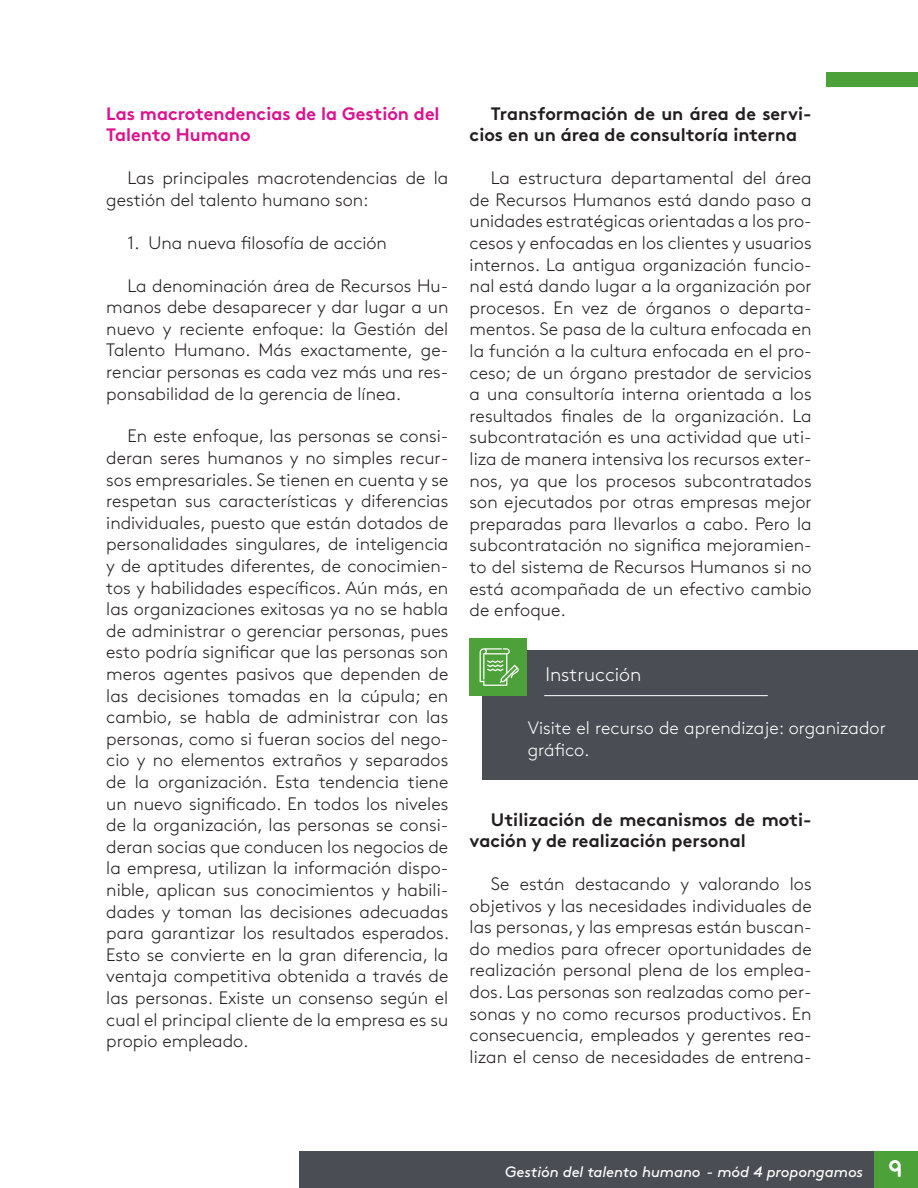
<style>
.page{position:relative;width:918px;height:1188px;background:#fff}
.page>*{position:absolute;margin:0;border:0;box-sizing:border-box;transform-origin:0 0}
.t1{font:300 19.5px "Brown Std";color:#fff}
.t2{font:300 18px/21.6px "Brown Std";color:#231f20;text-align:justify}
.t3{font:700 18px/21.6px "Brown Std";color:#231f20}
.NormalBlanco{font:300 18px/21.6px "Brown Std";color:#fff}
.T3{font:18px/21.6px "Brown Std Bold Alt";color:#dc128e}
.t4{font:italic 15px "Brown Std";letter-spacing:-.005em;color:#fff}
.s1{font-family:"Areandina Voz";font-style:normal;font-size:24px}
</style>
<div class="page">
<div style="left:826px;top:72px;width:92px;height:15px;background:#4da139"></div>
<div style="left:873px;top:1151px;width:45px;height:37px;background:#4da139"></div>
<div style="left:299px;top:1151px;width:574px;height:37px;background:#4a4d54"></div>
<div style="left:482px;top:650px;width:436px;height:130px;background:#4a4d54"></div>
<div style="left:470px;top:639px;width:57px;height:57px;background:#4da139"></div>
<hr style="left:545px;top:695px;width:222px;height:1px;background:#fff">
<svg style="left:480px;top:648px;width:39px;height:38px"></svg>
<p class="T3" style="left:106px;top:103px;width:335px">Las macrotendencias de la Gestión del<br>Talento Humano</p>
<p class="t2" style="left:106px;top:168px;width:344px;text-indent:21px">Las principales macrotendencias de la gestión del talento humano son:</p>
<p class="t2" style="left:128px;top:232px;width:261px">1. Una nueva filosofía de acción</p>
<p class="t2" style="left:106px;top:275px;width:344px;text-indent:21px">La denominación área de Recursos Hu&shy;manos debe desaparecer y dar lugar a un nuevo y reciente enfoque: la Gestión del Talento Humano. Más exactamente, ge&shy;renciar personas es cada vez más una res&shy;ponsabilidad de la gerencia de línea.</p>
<p class="t2" style="left:106px;top:426px;width:344px;text-indent:21px">En este enfoque, las personas se consi&shy;deran seres humanos y no simples recur&shy;sos empresariales. Se tienen en cuenta y se respetan sus características y diferencias individuales, puesto que están dotados de personalidades singulares, de inteligencia y de aptitudes diferentes, de conocimien&shy;tos y habilidades específicos. Aún más, en las organizaciones exitosas ya no se habla de administrar o gerenciar personas, pues esto podría significar que las personas son meros agentes pasivos que dependen de las decisiones tomadas en la cúpula; en cambio, se habla de administrar con las personas, como si fueran socios del nego&shy;cio y no elementos extraños y separados de la organización. Esta tendencia tiene un nuevo significado. En todos los niveles de la organización, las personas se consi&shy;deran socias que conducen los negocios de la empresa, utilizan la información dispo&shy;nible, aplican sus conocimientos y habili&shy;dades y toman las decisiones adecuadas para garantizar los resultados esperados.<br>Esto se convierte en la gran diferencia, la ventaja competitiva obtenida a través de las personas. Existe un consenso según el cual el principal cliente de la empresa es su propio empleado.</p>
<p class="t3" style="left:470px;top:103px;width:344px;text-indent:21px">Transformación de un área de servi&shy;cios en un área de consultoría interna</p>
<p class="t2" style="left:470px;top:168px;width:344px;text-indent:21px">La estructura departamental del área de Recursos Humanos está dando paso a unidades estratégicas orientadas a los pro&shy;cesos y enfocadas en los clientes y usuarios internos. La antigua organización funcio&shy;nal está dando lugar a la organización por procesos. En vez de órganos o departa&shy;mentos. Se pasa de la cultura enfocada en la función a la cultura enfocada en el pro&shy;ceso; de un órgano prestador de servicios a una consultoría interna orientada a los resultados finales de la organización. La subcontratación es una actividad que uti&shy;liza de manera intensiva los recursos exter&shy;nos, ya que los procesos subcontratados son ejecutados por otras empresas mejor preparadas para llevarlos a cabo. Pero la subcontratación no significa mejoramien&shy;to del sistema de Recursos Humanos si no está acompañada de un efectivo cambio de enfoque.</p>
<p class="t1" style="left:545px;top:663px;width:98px">Instrucción</p>
<p class="NormalBlanco" style="left:528px;top:717px;width:360px">Visite el recurso de aprendizaje: organizador gráfico.</p>
<p class="t3" style="left:470px;top:808px;width:344px;text-indent:21px">Utilización de mecanismos de moti&shy;vación y de realización personal</p>
<p class="t2" style="left:470px;top:873px;width:344px;text-indent:21px">Se están destacando y valorando los objetivos y las necesidades individuales de las personas, y las empresas están buscan&shy;do medios para ofrecer oportunidades de realización personal plena de los emplea&shy;dos. Las personas son realzadas como per&shy;sonas y no como recursos productivos. En consecuencia, empleados y gerentes rea&shy;lizan el censo de necesidades de entrena-</p>
<p class="t4" style="left:505px;top:1163px;width:399px">Gestión del talento humano - mód 4 propongamos <span class="s1">9</span></p>
</div>
